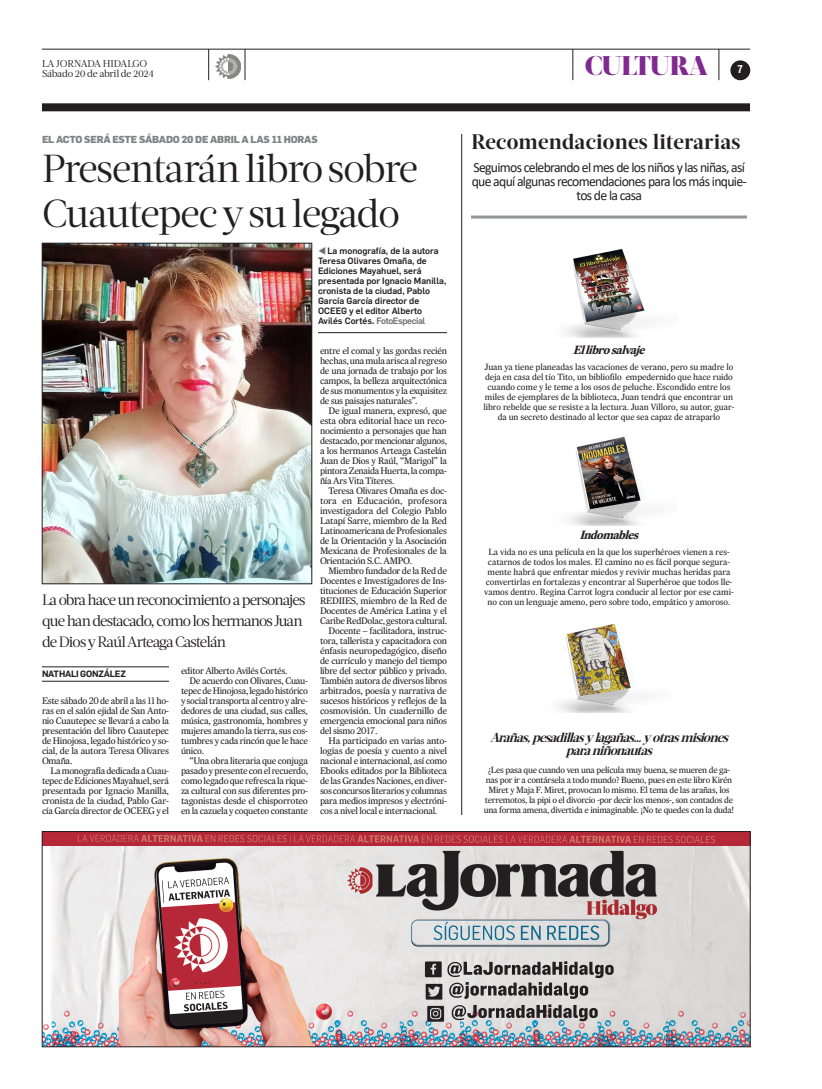
<style>
.page{position:relative;width:822px;height:1089px;background:#fff}
.page>*{position:absolute;margin:0;border:0;box-sizing:border-box;transform-origin:0 0}
.CABEZA_40{font:39px "Acta Headline";letter-spacing:-.035em;color:#231f20}
.SECCION{font:900 27px "Acta Display";letter-spacing:-.025em;color:#802990}
.CABEZA_AGENDA{font:700 21px "Acta Headline";letter-spacing:.01em;color:#231f20}
.SUMARIO_17{font:15px/21px "Acta Deck";letter-spacing:-.06em;color:#231f20}
.t1{font:14px/14px "Calibri";letter-spacing:-.05em;color:#231f20;text-align:center}
.t2{font:italic 700 13px/13px "Acta Headline";color:#231f20;text-align:center}
.CABEZA_AGENDA-2{font:italic 700 12px "Expresso Tx";color:#231f20}
.NUMERO_PAGINA{font:600 11px "Flama Semicond";color:#fff}
.BALAZO_14{font:800 10px "Flama";letter-spacing:-.02em;color:#808285}
.FECHA_SUPERIOR{font:10px "Acta Deck";letter-spacing:-.025em;color:#231f20}
.LA_JORNADA{font:10px "Acta Deck";letter-spacing:-.01em;color:#231f20}
.BODY_TEXT{font:9.5px/10px "Expresso Tx";letter-spacing:-.03em;color:#231f20;text-align:justify}
.t3{font:9px/10px "Expresso Tx";letter-spacing:-.01em;color:#231f20;text-align:center}
.t4{font:9px/10px "Expresso Tx";letter-spacing:-.03em;color:#231f20;text-align:center}
.PIE_DE_FOTO_CON_PLEC{font:500 9px/10px "Flama";color:#231f20}
.CREDITO_COLUMNA{font:600 9px "Flama";letter-spacing:-.02em;color:#231f20}
.s1{color:#6c6d70}
</style>
<div class="page">
<hr style="left:42px;top:667px;width:127px;height:1px;background:#231f20">
<hr style="left:42px;top:681px;width:127px;height:1px;background:#231f20">
<hr style="left:42px;top:49px;width:708px;height:1px;background:#231f20">
<div style="left:730px;top:60px;width:20px;height:20px;background:#231f20;border-radius:50%"></div>
<hr style="left:209px;top:49px;width:1px;height:31px;background:#231f20">
<hr style="left:245px;top:49px;width:1px;height:31px;background:#231f20">
<div style="left:42px;top:103px;width:708px;height:8px;background:#231f20"></div>
<hr style="left:573px;top:49px;width:1px;height:31px;background:#231f20">
<hr style="left:719px;top:49px;width:1px;height:31px;background:#231f20">
<img style="left:215px;top:54px;width:26px;height:25px">
<img style="left:44px;top:845px;width:704px;height:200px">
<img style="left:142px;top:845px;width:119px;height:197px">
<img style="left:153px;top:902px;width:93px;height:14px">
<img style="left:155px;top:1009px;width:96px;height:23px">
<img style="left:154px;top:909px;width:92px;height:82px">
<img style="left:44px;top:833px;width:704px;height:12px">
<img style="left:411px;top:920px;width:198px;height:27px">
<img style="left:162px;top:880px;width:2px;height:23px">
<div style="left:42px;top:831px;width:708px;height:216px;border:1px solid #231f20"></div>
<img style="left:44px;top:245px;width:266px;height:337px">
<div style="left:42px;top:243px;width:270px;height:341px;border:1px solid #231f20"></div>
<img style="left:569px;top:436px;width:77px;height:89px">
<img style="left:566px;top:249px;width:79px;height:89px">
<img style="left:559px;top:623px;width:77px;height:89px">
<hr style="left:471px;top:216px;width:276px;height:3px;background:#939598">
<hr style="left:462px;top:134px;width:1px;height:681px;background:#231f20">
<hr style="left:318px;top:332px;width:129px;height:1px;background:#231f20">
<p class="LA_JORNADA" style="left:42px;top:58px;width:107px">LA JORNADA HIDALGO</p>
<p class="FECHA_SUPERIOR" style="left:42px;top:68px;width:113px">Sábado 20 de abril de 2024</p>
<p class="BALAZO_14" style="left:42px;top:132px;width:277px">EL ACTO SERÁ ESTE SÁBADO 20 DE ABRIL A LAS 11 HORAS</p>
<p class="CABEZA_40" style="left:42px;top:146px;width:378px">Presentarán libro sobre</p>
<p class="CABEZA_40" style="left:42px;top:190px;width:360px">Cuautepec y su legado</p>
<p class="SUMARIO_17" style="left:42px;top:589px;width:265px">La obra hace un reconocimiento a personajes que han destacado, como los hermanos Juan de Dios y Raúl Arteaga Castelán</p>
<p class="CREDITO_COLUMNA" style="left:42px;top:667px;width:85px">NATHALI GONZÁLEZ</p>
<p class="BODY_TEXT" style="left:42px;top:696px;width:129px">Este sábado 20 de abril a las 11 ho&shy;ras en el salón ejidal de San Anto&shy;nio Cuautepec se llevará a cabo la presentación del libro Cuautepec de Hinojosa, legado histórico y so&shy;cial, de la autora Teresa Olivares Omaña.</p>
<p class="BODY_TEXT" style="left:42px;top:766px;width:129px;text-indent:9px">La monografía dedicada a Cuau&shy;tepec de Ediciones Mayahuel, será presentada por Ignacio Manilla, cronista de la ciudad, Pablo Gar&shy;cía García director de OCEEG y el</p>
<p class="BODY_TEXT" style="left:181px;top:666px;width:108px">editor Alberto Avilés Cortés.</p>
<p class="BODY_TEXT" style="left:181px;top:676px;width:129px;text-indent:9px">De acuerdo con Olivares, Cuau&shy;tepec de Hinojosa, legado histórico y social transporta al centro y alre&shy;dedores de una ciudad, sus calles, música, gastronomía, hombres y mujeres amando la tierra, sus cos&shy;tumbres y cada rincón que le hace único.</p>
<p class="BODY_TEXT" style="left:181px;top:756px;width:129px;text-indent:9px">“Una obra literaria que conjuga pasado y presente con el recuerdo, como legado que refresca la rique&shy;za cultural con sus diferentes pro&shy;tagonistas desde el chisporroteo en la cazuela y coqueteo constante</p>
<p class="PIE_DE_FOTO_CON_PLEC" style="left:318px;top:245px;width:130px"><span class="s1">▼</span> La monografía, de la autora<br>Teresa Olivares Omaña, de<br>Ediciones Mayahuel, será presentada por Ignacio Manilla, cronista de la ciudad, Pablo<br>García García director de<br>OCEEG y el editor Alberto<br>Avilés Cortés. <span class="s1">FotoEspecial</span></p>
<p class="BODY_TEXT" style="left:320px;top:346px;width:129px">entre el comal y las gordas recién hechas, una mula arisca al regreso de una jornada de trabajo por los campos, la belleza arquitectónica de sus monumentos y la exquisitez de sus paisajes naturales”.</p>
<p class="BODY_TEXT" style="left:320px;top:406px;width:129px;text-indent:9px">De igual manera, expresó, que esta obra editorial hace un reco&shy;nocimiento a personajes que han destacado, por mencionar algunos, a los hermanos Arteaga Castelán Juan de Dios y Raúl, “Marigol” la pintora Zenaida Huerta, la compa&shy;ñía Ars Vita Títeres.</p>
<p class="BODY_TEXT" style="left:320px;top:486px;width:129px;text-indent:9px">Teresa Olivares Omaña es doc&shy;tora en Educación, profesora investigadora del Colegio Pablo Latapí Sarre, miembro de la Red Latinoamericana de Profesionales de la Orientación y la Asociación Mexicana de Profesionales de la Orientación S.C. AMPO.</p>
<p class="BODY_TEXT" style="left:320px;top:566px;width:129px;text-indent:9px">Miembro fundador de la Red de Docentes e Investigadores de Ins&shy;tituciones de Educación Superior REDIIES, miembro de la Red de Docentes de América Latina y el Caribe RedDolac, gestora cultural.</p>
<p class="BODY_TEXT" style="left:320px;top:626px;width:129px;text-indent:9px">Docente – facilitadora, instruc&shy;tora, tallerista y capacitadora con énfasis neuropedagógico, diseño de currículo y manejo del tiempo libre del sector público y privado.<br>También autora de diversos libros arbitrados, poesía y narrativa de sucesos históricos y reflejos de la cosmovisión. Un cuadernillo de emergencia emocional para niños del sismo 2017.</p>
<p class="BODY_TEXT" style="left:320px;top:736px;width:129px;text-indent:9px">Ha participado en varias anto&shy;logías de poesía y cuento a nivel nacional e internacional, así como Ebooks editados por la Biblioteca de las Grandes Naciones, en diver&shy;sos concursos literarios y columnas para medios impresos y electróni&shy;cos a nivel local e internacional.</p>
<p class="SECCION" style="left:585px;top:50px;width:125px">CULTURA</p>
<p class="NUMERO_PAGINA" style="left:738px;top:62px;width:7px">7</p>
<p class="CABEZA_AGENDA" style="left:472px;top:130px;width:270px">Recomendaciones literarias</p>
<p class="t1" style="left:472px;top:160px;width:277px">Seguimos celebrando el mes de los niños y las niñas, así que aquí algunas recomendaciones para los más inquie&shy;tos de la casa</p>
<p class="CABEZA_AGENDA-2" style="left:573px;top:342px;width:77px">Ellibrosalvaje</p>
<p class="t3" style="left:484px;top:362px;width:252px">Juan ya tiene planeadas las vacaciones de verano, pero su madre lo deja en casa del tío Tito, un bibliofilo empedernido que hace ruido cuando come y le teme a los osos de peluche. Escondido entre los miles de ejemplares de la biblioteca, Juan tendrá que encontrar un libro rebelde que se resiste a la lectura. Juan Villoro, su autor, guar&shy;da un secreto destinado al lector que sea capaz de atraparlo</p>
<p class="CABEZA_AGENDA-2" style="left:580px;top:528px;width:64px">Indomables</p>
<p class="t3" style="left:484px;top:547px;width:251px">La vida no es una película en la que los superhéroes vienen a res&shy;catarnos de todos los males. El camino no es fácil porque segura&shy;mente habrá que enfrentar miedos y revivir muchas heridas para convertirlas en fortalezas y encontrar al Superhéroe que todos lle&shy;vamos dentro. Regina Carrot logra conducir al lector por ese cami&shy;no con un lenguaje ameno, pero sobre todo, empático y amoroso.</p>
<p class="t2" style="left:490px;top:731px;width:244px">Arañas,pesadillasylagañas…yotrasmisiones paraniñonautas</p>
<p class="t4" style="left:484px;top:765px;width:252px">¿Les pasa que cuando ven una película muy buena, se mueren de ga&shy;nas por ir a contársela a todo mundo? Bueno, pues en este libro Kirén Miret y Maja F. Miret, provocan lo mismo. El tema de las arañas, los terremotos, la pipi o el divorcio -por decir los menos-, son contados de una forma amena, divertida e inimaginable. ¡No te quedes con la duda!</p>
</div>
